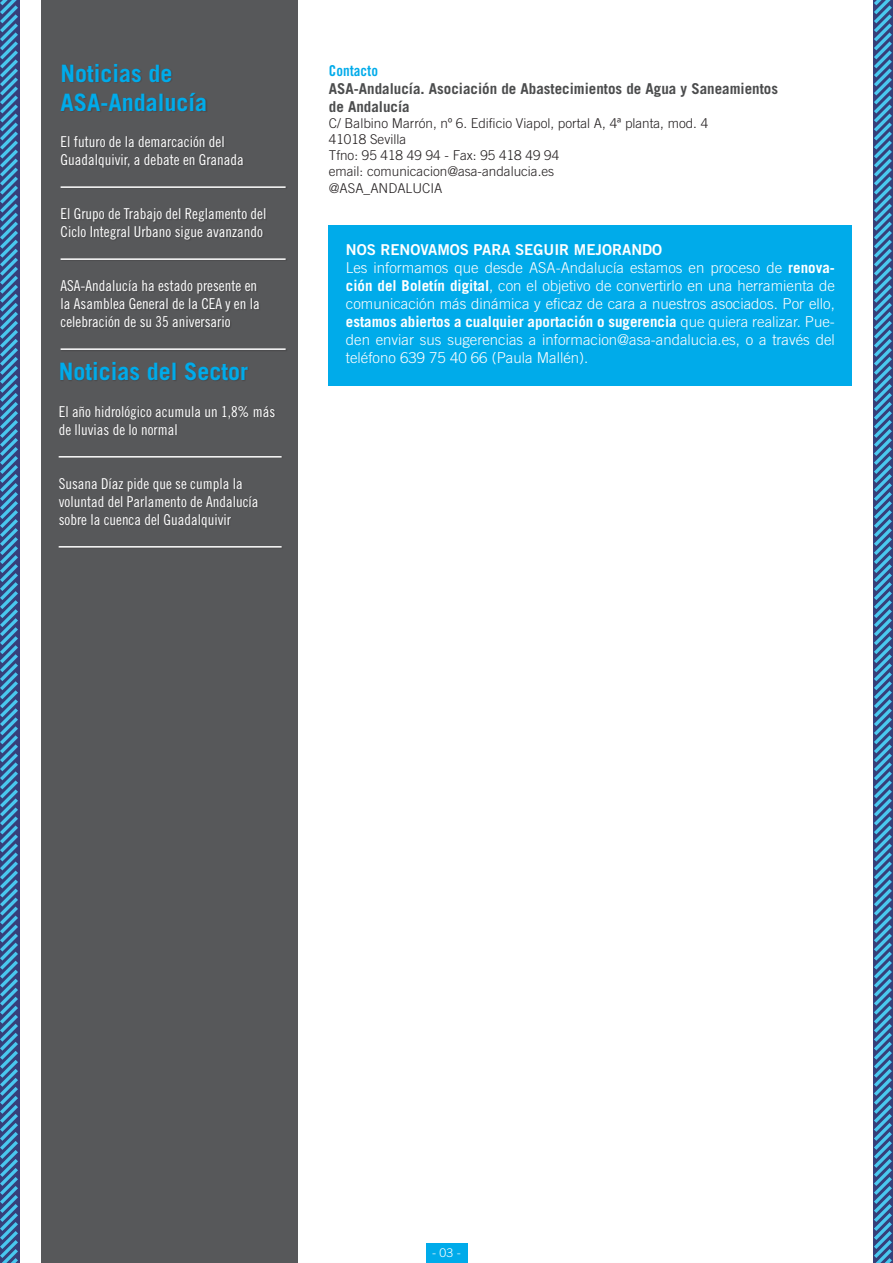
<style>
.page{position:relative;width:893px;height:1263px;background:#fff}
.page>*{position:absolute;margin:0;border:0;box-sizing:border-box;transform-origin:0 0}
.t1{font:700 24px "Trade Gothic";color:#00abea}
.t2{font:300 15px/18px "Trade Gothic";color:#fff;text-align:justify}
.t3{font:15px/18px "Trade Gothic Cond Eighteen";color:#fff}
.t4{font:700 15px "Trade Gothic";color:#4b4c4d}
.t5{font:15px "Trade Gothic Bold Two";color:#fff}
.t6{font:15px "Trade Gothic Bold Cond Twenty";color:#00abea}
.t7{font:300 13.5px "Trade Gothic";color:#231f20}
.t8{font:300 12px "Trade Gothic";color:#fff}
.s1{font-weight:700}
</style>
<div class="page">
<svg style="left:0;top:0;width:20px;height:1263px;background:#3d78aa"></svg>
<svg style="left:873px;top:0;width:20px;height:1263px;background:#3d78aa"></svg>
<div style="left:41px;top:0;width:257px;height:1263px;background:#57585a"></div>
<div style="left:329px;top:225px;width:523px;height:161px;background:#00abea"></div>
<div style="left:61px;top:362px;width:188px;height:20px;background:#535456"></div>
<hr style="left:59px;top:456px;width:223px;height:2px;background:#fff">
<hr style="left:59px;top:546px;width:223px;height:2px;background:#fff">
<hr style="left:61px;top:186px;width:225px;height:2px;background:#fff">
<hr style="left:61px;top:258px;width:225px;height:2px;background:#fff">
<hr style="left:61px;top:348px;width:225px;height:2px;background:#fff">
<div style="left:426px;top:1243px;width:41px;height:20px;background:#00abea"></div>
<p class="t1" style="left:61px;top:59px;width:114px">Noticias de</p>
<p class="t1" style="left:61px;top:88px;width:148px">ASA-Andalucía</p>
<p class="t3" style="left:61px;top:133px;width:185px">El futuro de la demarcación del<br>Guadalquivir, a debate en Granada</p>
<p class="t3" style="left:61px;top:205px;width:207px">El Grupo de Trabajo del Reglamento del<br>Ciclo Integral Urbano sigue avanzando</p>
<p class="t3" style="left:61px;top:277px;width:201px">ASA-Andalucía ha estado presente en la Asamblea General de la CEA y en la celebración de su 35 aniversario</p>
<p class="t1" style="left:59px;top:357px;width:191px">Noticias del Sector</p>
<p class="t3" style="left:59px;top:402px;width:218px">El año hidrológico acumula un 1,8% más de lluvias de lo normal</p>
<p class="t3" style="left:59px;top:474px;width:201px">Susana Díaz pide que se cumpla la voluntad del Parlamento de Andalucía sobre la cuenca del Guadalquivir</p>
<p class="t6" style="left:329px;top:61px;width:51px">Contacto</p>
<p class="t4" style="left:329px;top:79px;width:451px">ASA-Andalucía. Asociación de Abastecimientos de Agua y Saneamientos</p>
<p class="t4" style="left:329px;top:97px;width:82px">de Andalucía</p>
<p class="t7" style="left:329px;top:115px;width:381px">C/ Balbino Marrón, nº 6. Edificio Viapol, portal A, 4ª planta, mod. 4</p>
<p class="t7" style="left:329px;top:131px;width:79px">41018 Sevilla</p>
<p class="t7" style="left:329px;top:147px;width:232px">Tfno: 95 418 49 94 - Fax: 95 418 49 94</p>
<p class="t7" style="left:329px;top:164px;width:227px">email: comunicacion@asa-andalucia.es</p>
<p class="t7" style="left:329px;top:180px;width:115px">@ASA_ANDALUCIA</p>
<p class="t5" style="left:346px;top:240px;width:318px">NOS RENOVAMOS PARA SEGUIR MEJORANDO</p>
<p class="t2" style="left:346px;top:258px;width:490px">Les informamos que desde ASA-Andalucía estamos en proceso de <span class="s1">renova&shy;ción del Boletín digital</span>, con el objetivo de convertirlo en una herramienta de comunicación más dinámica y eficaz de cara a nuestros asociados. Por ello, <span class="s1">estamos abiertos a cualquier aportación o sugerencia</span> que quiera realizar. Pue&shy;den enviar sus sugerencias a informacion@asa-andalucia.es, o a través del teléfono 639 75 40 66 (Paula Mallén).</p>
<p class="t8" style="left:432px;top:1246px;width:30px">- 03 -</p>
</div>
